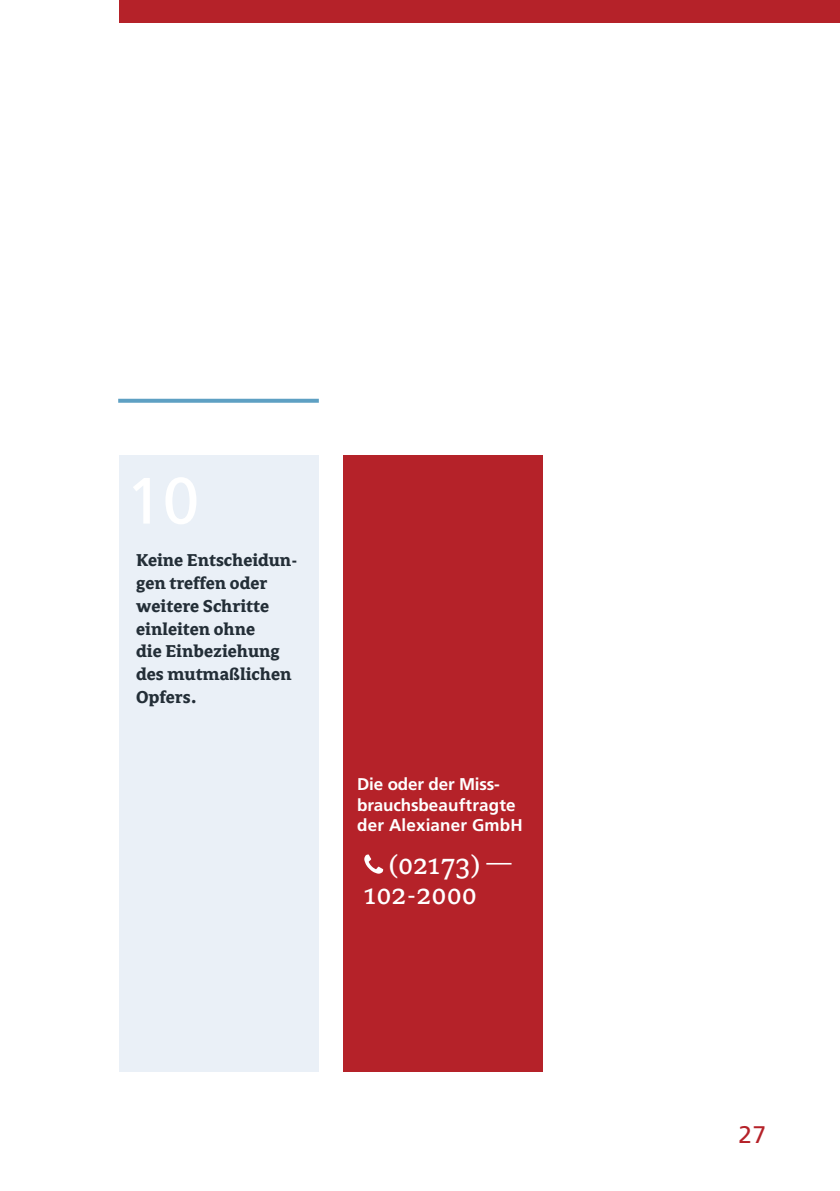
<style>
.page{position:relative;width:840px;height:1191px;background:#fff}
.page>*{position:absolute;margin:0;border:0;box-sizing:border-box;transform-origin:0 0}
.t1{font:65.4px "Frutiger LT Std";color:#fff}
.t2{font:30.2px/30.2px "Avance OT";color:#fff}
.t3{font:24px "Frutiger LT Std";color:#b52229}
.t4{font:700 19px/22.8px "Avance OT";color:#232e37}
.t5{font:700 17px/20.4px "Frutiger LT Std";letter-spacing:.01em;color:#fff}
</style>
<div class="page">
<div style="left:119px;top:0;width:720px;height:23px;background:#b52229"></div>
<div style="left:119px;top:455px;width:199px;height:616px;background:#eaf0f7"></div>
<svg style="left:118px;top:399px;width:200px;height:4px"></svg>
<div style="left:342px;top:455px;width:200px;height:616px;background:#b52229"></div>
<svg style="left:364px;top:854px;width:19px;height:19px"></svg>
<h1 class="t1" style="left:126px;top:462px;width:75px">10</h1>
<p class="t4" style="left:136px;top:550px;width:162px">Keine Entscheidun&shy;gen treffen oder weitere Schritte einleiten ohne<br>die Einbeziehung des mutmaßlichen<br>Opfers.</p>
<p class="t5" style="left:357px;top:774px;width:167px">Die oder der Miss&shy;brauchsbeauftragte der Alexianer GmbH</p>
<h2 class="t2" style="left:364px;top:850px;width:150px;text-indent:25px">(02173) —<br>102-2000</h2>
<p class="t3" style="left:738px;top:1120px;width:29px">27</p>
</div>
